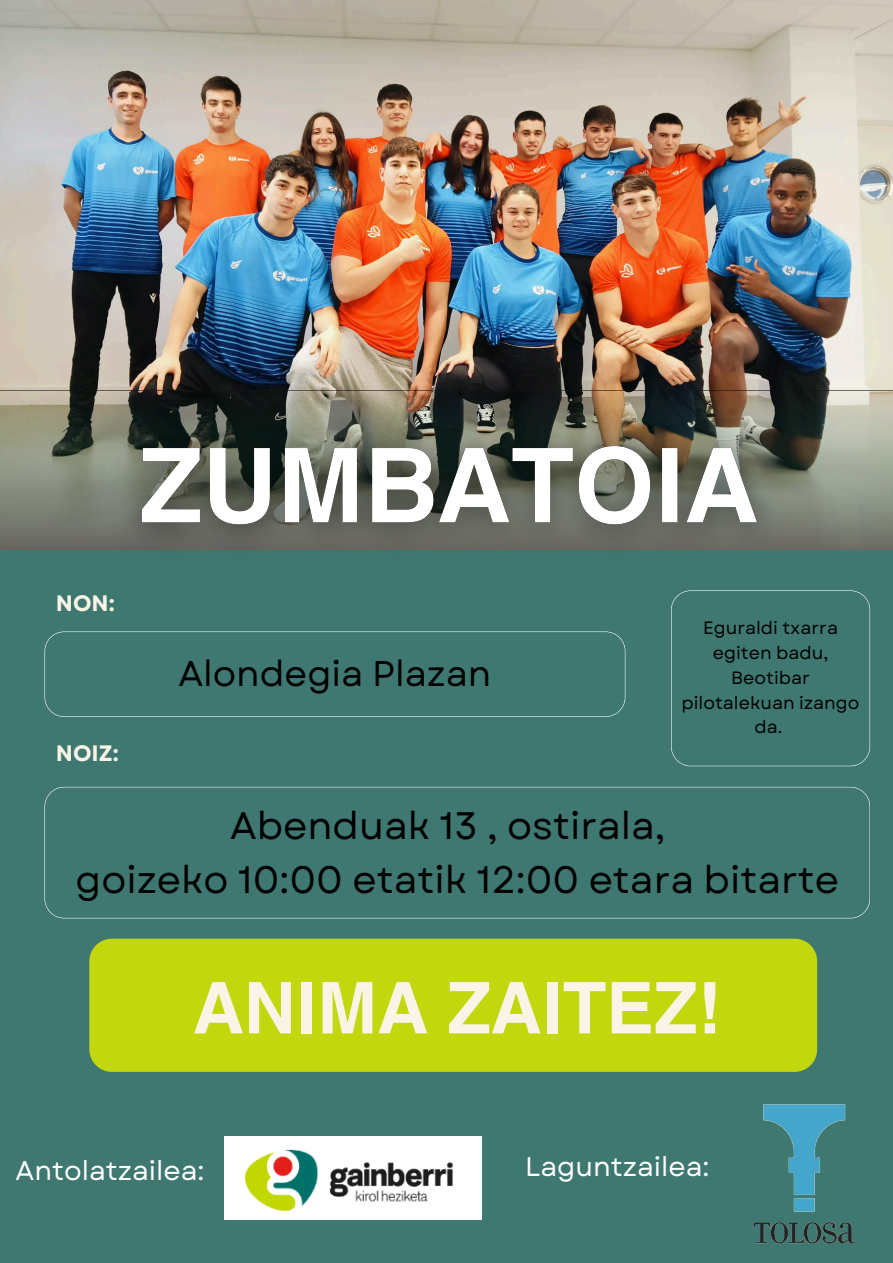
<style>
.page{position:relative;width:893px;height:1263px;background:#3e7870}
.page>*{position:absolute;margin:0;border:0;box-sizing:border-box;transform-origin:0 0}
.t1{font:700 71.47px "Helvetica World";color:#faf4e6}
.t2{font:38.25px/53.4px "Garet";color:#000;text-align:center}
.t3{font:35.78px "Garet";color:#000}
.t4{font:27.08px "Garet";color:#fff}
.t5{font:700 22.27px "Garet";color:#faf4e6}
.t6{font:17.77px/24.8px "Garet";color:#000;text-align:center}
</style>
<div class="page">
<img style="left:0;top:0;width:893px;height:391px">
<svg style="left:0;top:391px;width:893px;height:159px;background:#7c7e70"></svg>
<svg style="left:45px;top:631px;width:580px;height:86px"></svg>
<svg style="left:44px;top:787px;width:826px;height:131px"></svg>
<div style="left:89px;top:939px;width:728px;height:133px;background:#c3d70e"></div>
<svg style="left:671px;top:590px;width:199px;height:176px"></svg>
<img style="left:224px;top:1137px;width:257px;height:82px">
<img style="left:753px;top:1104px;width:101px;height:139px">
<img style="left:97px;top:402px;width:705px;height:148px">
<h2 class="t5" style="left:56px;top:587px;width:60px">NON:</h2>
<h4 class="t5" style="left:56px;top:737px;width:64px">NOIZ:</h4>
<h5 class="t3" style="left:178px;top:647px;width:314px">Alondegia Plazan</h5>
<h5 class="t6" style="left:681px;top:616px;width:179px">Eguraldi txarra egiten badu,<br>Beotibar pilotalekuan izango da.</h5>
<h3 class="t2" style="left:76px;top:799px;width:765px">Abenduak 13 , ostirala,<br>goizeko 10:00 etatik 12:00 etara bitarte</h3>
<p class="t1" style="left:193px;top:950px;width:529px">ANIMA ZAITEZ!</p>
<h4 class="t4" style="left:16px;top:1151px;width:190px">Antolatzailea:</h4>
<p class="t4" style="left:525px;top:1147px;width:186px">Laguntzailea:</p>
</div>
